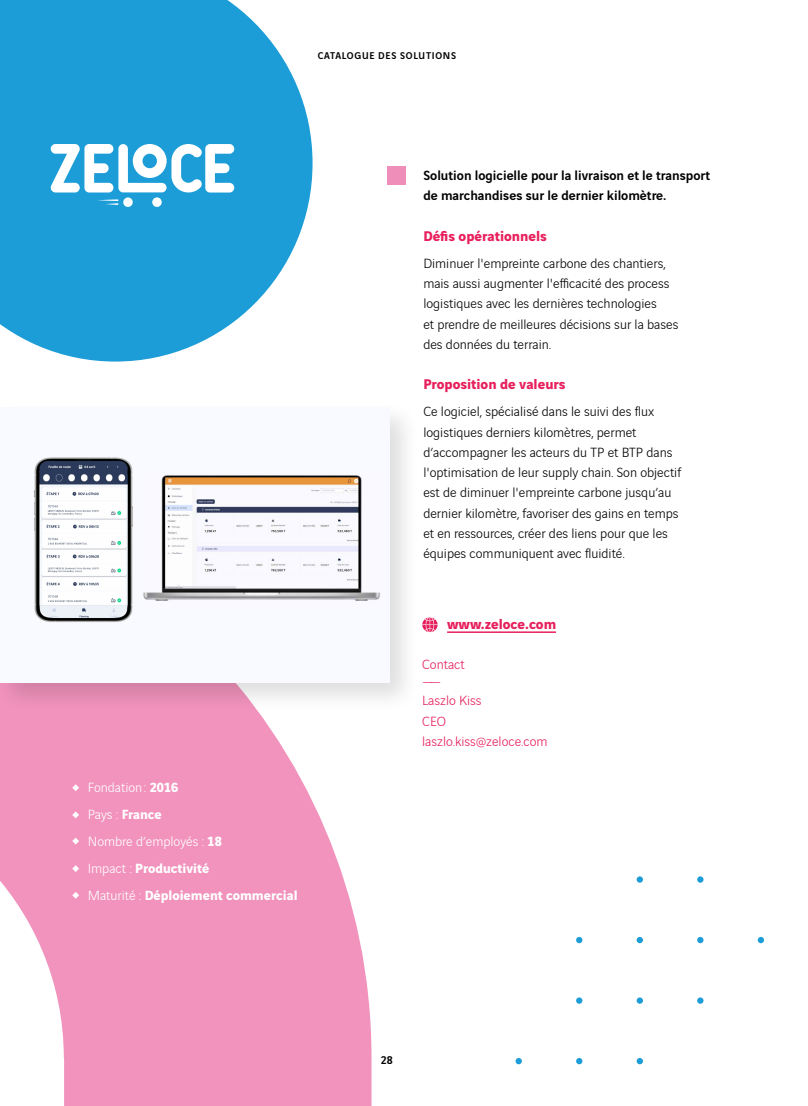
<style>
.page{position:relative;width:808px;height:1106px;background:#fff}
.page>*{position:absolute;margin:0;border:0;box-sizing:border-box;transform-origin:0 0}
.t1{font:700 15px "Vinci Sans";color:#e7205d}
.t2{font:300 14.25px/20.2px "Vinci Sans";color:#000}
.t3{font:300 14.25px/27px "Vinci Sans";color:#fff}
.t4{font:500 14.25px/20.2px "Vinci Sans";color:#000}
.t5{font:300 14.25px/18px "Vinci Sans";color:#e7205d}
.t6{font:500 12px "Vinci Sans";color:#000}
.t7{font:500 10.5px "Vinci Sans";letter-spacing:.07em;color:#000}
.s1{font-weight:700}
</style>
<div class="page">
<svg style="left:0;top:713px;width:371px;height:393px;fill:#f193bd"></svg>
<svg style="left:0;top:0;width:313px;height:361px;background:#3baadd"></svg>
<div style="left:387px;top:166px;width:18px;height:18px;background:#ef8eb8"></div>
<svg style="left:72px;top:784px;width:7px;height:7px"></svg>
<svg style="left:72px;top:811px;width:7px;height:7px"></svg>
<svg style="left:72px;top:837px;width:7px;height:7px"></svg>
<svg style="left:72px;top:865px;width:7px;height:7px"></svg>
<svg style="left:72px;top:892px;width:7px;height:6px"></svg>
<div style="left:0;top:401px;width:420px;height:312px;background:#000;opacity:.13"></div>
<div style="left:0;top:407px;width:389px;height:275px;background:#f9faff"></div>
<img style="left:143px;top:475px;width:237px;height:126px">
<div style="left:0;top:0;width:56px;height:35px;background:#1d9dd8"></div>
<svg style="left:758px;top:937px;width:6px;height:6px"></svg>
<svg style="left:697px;top:876px;width:6px;height:6px"></svg>
<svg style="left:697px;top:937px;width:6px;height:6px"></svg>
<svg style="left:697px;top:997px;width:6px;height:6px"></svg>
<svg style="left:637px;top:876px;width:6px;height:6px"></svg>
<svg style="left:637px;top:937px;width:6px;height:6px"></svg>
<svg style="left:637px;top:997px;width:6px;height:6px"></svg>
<svg style="left:637px;top:1058px;width:6px;height:6px"></svg>
<svg style="left:576px;top:937px;width:6px;height:6px"></svg>
<svg style="left:576px;top:997px;width:6px;height:6px"></svg>
<svg style="left:576px;top:1058px;width:6px;height:6px"></svg>
<div style="left:515px;top:1058px;width:7px;height:6px;background:#1d9dd8;border-radius:50%"></div>
<svg style="left:123px;top:197px;width:10px;height:10px"></svg>
<svg style="left:152px;top:197px;width:10px;height:10px"></svg>
<svg style="left:50px;top:144px;width:185px;height:61px"></svg>
<img style="left:34px;top:457px;width:99px;height:165px">
<hr style="left:447px;top:631px;width:109px;height:2px;background:#e7205d">
<svg style="left:422px;top:617px;width:16px;height:15px"></svg>
<p class="t7" style="left:318px;top:48px;width:140px">CATALOGUE DES SOLUTIONS</p>
<p class="t3" style="left:88px;top:772px;width:211px">Fondation : <span class="s1">2016<br></span>Pays : <span class="s1">France<br></span>Nombre d’employés : <span class="s1">18<br></span>Impact : <span class="s1">Productivité<br></span>Maturité : <span class="s1">Déploiement commercial</span></p>
<p class="t4" style="left:423px;top:164px;width:288px">Solution logicielle pour la livraison et le transport de marchandises sur le dernier kilomètre.</p>
<p class="t1" style="left:423px;top:224px;width:125px">Défis opérationnels</p>
<p class="t2" style="left:423px;top:252px;width:257px">Diminuer l'empreinte carbone des chantiers, mais aussi augmenter l'efficacité des process logistiques avec les dernières technologies<br>et prendre de meilleures décisions sur la bases des données du terrain.</p>
<p class="t1" style="left:423px;top:372px;width:144px">Proposition de valeurs</p>
<p class="t2" style="left:423px;top:400px;width:259px">Ce logiciel, spécialisé dans le suivi des flux logistiques derniers kilomètres, permet d’accompagner les acteurs du TP et BTP dans l'optimisation de leur supply chain. Son objectif est de diminuer l'empreinte carbone jusqu’au dernier kilomètre, favoriser des gains en temps et en ressources, créer des liens pour que les équipes communiquent avec fluidité.</p>
<p class="t1" style="left:447px;top:611px;width:111px">www.zeloce.com</p>
<p class="t5" style="left:422px;top:654px;width:61px">Contact ——<br>Laszlo Kiss</p>
<p class="t5" style="left:422px;top:709px;width:127px;line-height:20.2px">CEO laszlo.kiss@zeloce.com</p>
<p class="t6" style="left:381px;top:1051px;width:14px">28</p>
</div>
